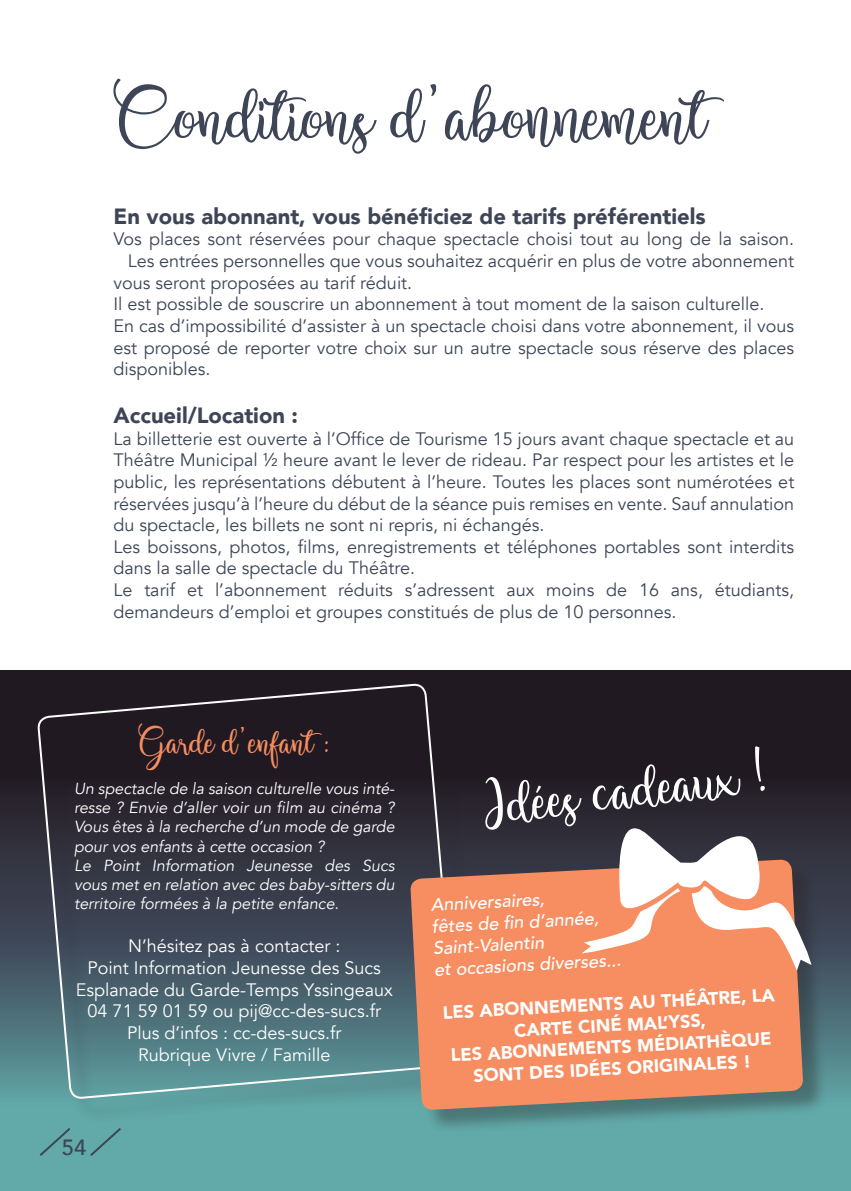
<style>
.page{position:relative;width:851px;height:1191px;background:#fff}
.page>*{position:absolute;margin:0;border:0;box-sizing:border-box;transform-origin:0 0}
.t1{font:72px "Shafeerdemo";color:#3d4556}
.t2{font:56.8px "Shafeerdemo";color:#fff}
.t3{font:34px "Shafeerdemo";color:#f68e62}
.t4{font:900 22px "Avenir";color:#3d4556}
.t5{font:500 22px "Avenir";color:#3d4556}
.t6{font:18px/21.6px "Avenir";color:#3d4556;text-align:justify}
.t7{font:18px "Avenir";color:#fff}
.t8{font:900 18px/21.6px "Avenir";color:#fff;text-align:center}
.t9{font:italic 500 18px/21.6px "Avenir";color:#fff}
.t10{font:italic 16px/19.2px "Avenir";color:#fff;text-align:justify}
</style>
<div class="page">
<svg style="left:0;top:670px;width:850px;height:521px;background:#3d575d"></svg>
<div style="left:41px;top:687px;width:441px;height:436px;background:#231f20;opacity:.36"></div>
<svg style="left:38px;top:684px;width:420px;height:449px;background:#3d4d56"></svg>
<div style="left:413px;top:863px;width:414px;height:271px;background:#231f20;opacity:.36"></div>
<svg style="left:410px;top:859px;width:393px;height:251px;background:#e08862"></svg>
<svg style="left:581px;top:808px;width:230px;height:162px"></svg>
<svg style="left:37px;top:1125px;width:36px;height:33px"></svg>
<svg style="left:88px;top:1125px;width:35px;height:33px"></svg>
<p class="t1" style="left:113px;top:70px;width:595px">Conditions d’abonnement</p>
<p class="t4" style="left:113px;top:197px;width:593px">En vous abonnant, vous bénéficiez de tarifs préférentiels</p>
<p class="t6" style="left:113px;top:229px;width:682px">Vos places sont réservées pour chaque spectacle choisi tout au long de la saison.</p>
<p class="t6" style="left:128px;top:250px;width:668px">Les entrées personnelles que vous souhaitez acquérir en plus de votre abonnement</p>
<p class="t6" style="left:113px;top:272px;width:300px">vous seront proposées au tarif réduit.</p>
<p class="t6" style="left:113px;top:294px;width:652px">Il est possible de souscrire un abonnement à tout moment de la saison culturelle.</p>
<p class="t6" style="left:113px;top:315px;width:682px">En cas d’impossibilité d’assister à un spectacle choisi dans votre abonnement, il vous est proposé de reporter votre choix sur un autre spectacle sous réserve des places disponibles.</p>
<p class="t4" style="left:113px;top:396px;width:186px">Accueil/Location :</p>
<p class="t6" style="left:113px;top:428px;width:682px">La billetterie est ouverte à l’Office de Tourisme 15 jours avant chaque spectacle et au Théâtre Municipal ½ heure avant le lever de rideau. Par respect pour les artistes et le public, les représentations débutent à l’heure. Toutes les places sont numérotées et réservées jusqu’à l’heure du début de la séance puis remises en vente. Sauf annulation du spectacle, les billets ne sont ni repris, ni échangés.</p>
<p class="t6" style="left:113px;top:536px;width:682px">Les boissons, photos, films, enregistrements et téléphones portables sont interdits dans la salle de spectacle du Théâtre.</p>
<p class="t6" style="left:113px;top:579px;width:682px">Le tarif et l’abonnement réduits s’adressent aux moins de 16 ans, étudiants, demandeurs d’emploi et groupes constitués de plus de 10 personnes.</p>
<p class="t3" style="left:138px;top:720px;width:193px">Garde d’enfant :</p>
<p class="t10" style="left:74px;top:779px;width:322px">Un spectacle de la saison culturelle vous inté&shy;resse ? Envie d’aller voir un film au cinéma ?<br>Vous êtes à la recherche d’un mode de garde pour vos enfants à cette occasion ?</p>
<p class="t10" style="left:74px;top:856px;width:322px">Le Point Information Jeunesse des Sucs vous met en relation avec des baby-sitters du territoire formées à la petite enfance.</p>
<p class="t7" style="left:128px;top:935px;width:214px">N’hésitez pas à contacter :</p>
<p class="t7" style="left:88px;top:957px;width:295px">Point Information Jeunesse des Sucs</p>
<p class="t7" style="left:76px;top:978px;width:318px">Esplanade du Garde-Temps Yssingeaux</p>
<p class="t7" style="left:88px;top:1000px;width:295px">04 71 59 01 59 ou pij@cc-des-sucs.fr</p>
<p class="t7" style="left:127px;top:1022px;width:216px">Plus d’infos : cc-des-sucs.fr</p>
<p class="t7" style="left:138px;top:1043px;width:194px">Rubrique Vivre / Famille</p>
<p class="t5" style="left:62px;top:1127px;width:26px">54</p>
<p class="t2" style="left:479px;top:771px;width:286px;rotate:-7deg">Idées cadeaux !</p>
<p class="t9" style="left:430px;top:894px;width:189px;rotate:-3deg">Anniversaires,<br>fêtes de fin d’année,<br>Saint-Valentin<br>et occasions diverses...</p>
<p class="t8" style="left:442px;top:1001px;width:334px;rotate:-3deg">LES ABONNEMENTS AU THÉÂTRE, LA<br>CARTE CINÉ MAL’YSS,<br>LES ABONNEMENTS MÉDIATHÈQUE<br>SONT DES IDÉES ORIGINALES !</p>
</div>
